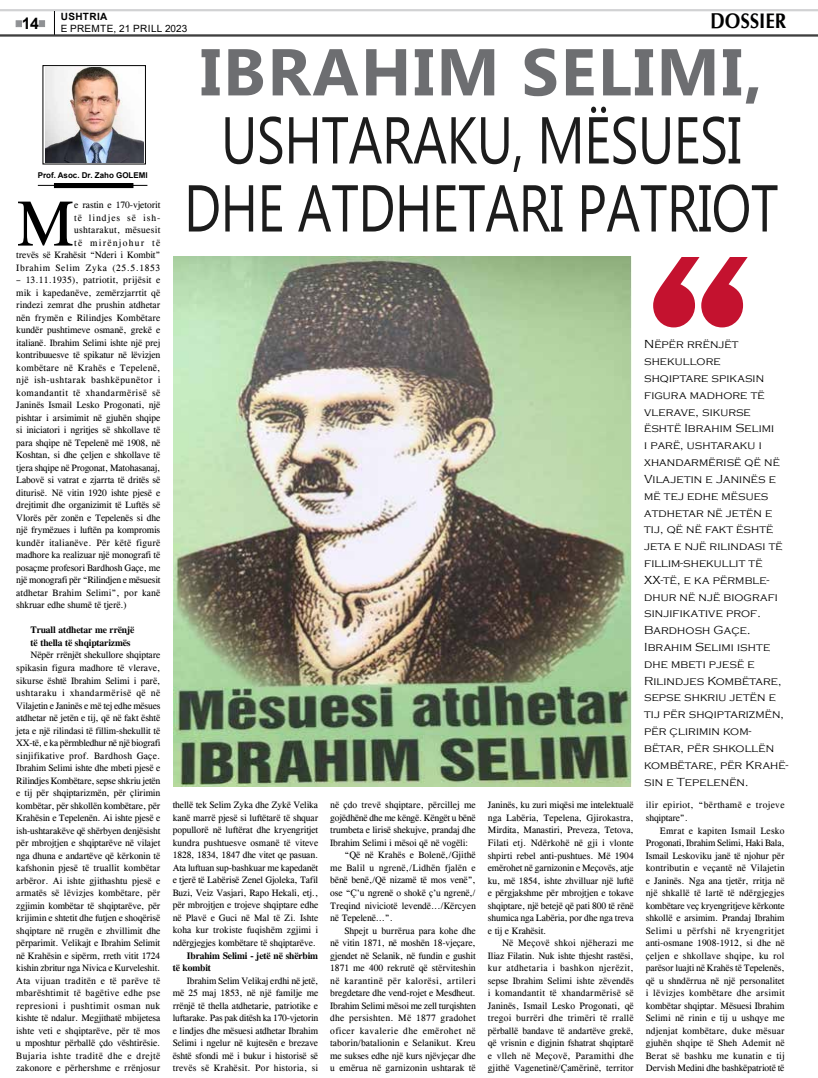
<style>
.page{position:relative;width:818px;height:1078px;background:#fff}
.page>*{position:absolute;margin:0;border:0;box-sizing:border-box;transform-origin:0 0}
.t1{font:66px "Gadugi";letter-spacing:-.01em;color:#1c1c1c;scale:.8 1}
.t2{font:700 66px "Gadugi";letter-spacing:.03em;color:#6d6e71}
.t3{font:64.7px "CG Times";color:#000}
.t4{font:700 21px "CG Omega";color:#000;scale:.9 1}
.t5{font:700 16px "Arial";color:#000}
.t6{font:300 12px/16.8px "Copperplate Gothic";letter-spacing:.01em;color:#000}
.t7{font:10px "Arial";letter-spacing:.035em;color:#000}
.t8{font:700 10px "Arial";letter-spacing:.035em;color:#000}
.t9{font:9.5px/12.5px "CG Times";color:#000;text-align:justify}
.t10{font:9.5px/12.5px "CG Times";letter-spacing:.035em;color:#000;text-align:right}
.t11{font:700 9.5px/12.5px "CG Times";letter-spacing:-.01em;color:#000}
.t12{font:9.5px "CG Times";letter-spacing:-.02em;color:#000}
.t13{font:9.5px "CG Times";letter-spacing:.04em;color:#000}
.t14{font:9.5px "CG Times";letter-spacing:.025em;color:#000}
.t15{font:9.5px "CG Times";letter-spacing:.045em;color:#000}
.t16{font:700 8px "Arial";color:#000}
</style>
<div class="page">
<svg style="left:16px;top:21px;width:6px;height:6px"></svg>
<hr style="left:0;top:35px;width:818px;height:1px;background:#000">
<hr style="left:0;top:36px;width:818px;height:1px;background:#000">
<hr style="left:0;top:10px;width:818px;height:1px;background:#c7c8ca">
<hr style="left:0;top:11px;width:818px;height:1px;background:#c7c8ca">
<svg style="left:39px;top:21px;width:6px;height:6px"></svg>
<svg style="left:54px;top:11px;width:1px;height:24px"></svg>
<img style="left:174px;top:257px;width:457px;height:529px">
<hr style="left:38px;top:185px;width:109px;height:1px;background:#000">
<div style="left:54px;top:183px;width:79px;height:5px;border:1px solid #000"></div>
<div style="left:43px;top:65px;width:103px;height:99px;border:1px solid #000"></div>
<img style="left:46px;top:67px;width:98px;height:96px">
<svg style="left:653px;top:257px;width:94px;height:70px"></svg>
<p class="t8" style="left:61px;top:9px;width:48px">ushtria</p>
<h3 class="t5" style="left:22px;top:12px;width:19px">14</h3>
<p class="t7" style="left:61px;top:21px;width:128px">E PREMTE, 21 PRILL 2023</p>
<p class="t16" style="left:38px;top:169px;width:91px">Prof. Asoc. Dr. Zaho GOLE</p>
<p class="t16" style="left:139px;top:169px;width:9px">MI</p>
<h3 class="t4" style="left:710px;top:7px;width:28px">DOSSI</h3>
<h3 class="t4" style="left:765px;top:7px;width:25px">ER</h3>
<h1 class="t2" style="left:200px;top:32px;width:564px">IBRAHIM SELIMI,</h1>
<h1 class="t1" style="left:221px;top:100px;width:652px">USHTARAKU, MËSUESI</h1>
<p class="t10" style="left:16px;top:198px;width:146px">e rastin e 170-vjetorit<br>të lindjes së ish-<br>ushtarakut, mësuesit<br>të mirënjohur të<br>trevës së Krahësit “Nderi i Kombit”<br>Ibrahim Selim Zyka (25.5.1853</p>
<p class="t9" style="left:16px;top:274px;width:146px">– 13.11.1935), patriotit, prijësit e mik i kapedanëve, zemërzjarrtit që rindezi zemrat dhe prushin atdhetar nën frymën e Rilindjes Kombëtare kundër pushtimeve osmanë, grekë e italianë. Ibrahim Selimi ishte një prej kontribuuesve të spikatur në lëvizjen kombëtare në Krahës e Tepelenë, një ish-ushtarak bashkëpunëtor i komandantit të xhandarmërisë së Janinës Ismail Lesko Progonati, një pishtar i arsimimit në gjuhën shqipe si iniciatori i ngritjes së shkollave të para shqipe në Tepelenë më 1908, në Koshtan, si dhe çeljen e shkollave të tjera shqipe në Progonat, Matohasanaj, Labovë si vatrat e zjarrta të dritës së diturisë. Në vitin 1920 ishte pjesë e drejtimit dhe organizimit të Luftës së Vlorës për zonën e Tepelenës si dhe një frymëzues i luftën pa kompromis kundër italianëve. Për këtë figurë madhore ka realizuar një monografi të posaçme profesori Bardhosh Gaçe, me një monografi për “Rilindjen e mësuesit atdhetar Brahim Selimi”, por kanë shkruar edhe shumë të tjerë.)</p>
<p class="t11" style="left:30px;top:623px;width:105px">Truall atdhetar me rrënjë të thella të shqiptarizmës</p>
<p class="t9" style="left:16px;top:649px;width:146px;text-indent:14px">Nëpër rrënjët shekullore shqiptare spikasin figura madhore të vlerave, sikurse është Ibrahim Selimi i parë, ushtaraku i xhandarmërisë që në Vilajetin e Janinës e më tej edhe mësues atdhetar në jetën e tij, që në fakt është jeta e një rilindasi të fillim-shekullit të XX-të, e ka përmbledhur në një biografi sinjifikative prof. Bardhosh Gaçe.<br>Ibrahim Selimi ishte dhe mbeti pjesë e Rilindjes Kombëtare, sepse shkriu jetën e tij për shqiptarizmën, për çlirimin kombëtar, për shkollën kombëtare, për Krahësin e Tepelenën. Ai ishte pjesë e ish-ushtarakëve që shërbyen denjësisht për mbrojtjen e shqiptarëve në vilajet nga dhuna e andartëve që kërkonin të kafshonin pjesë të truallit kombëtar arbëror. Ai ishte gjithashtu pjesë e armatës së lëvizjes kombëtare, për zgjimin kombëtar të shqiptarëve, për krijimin e shtetit dhe futjen e shoqërisë shqiptare në rrugën e zhvillimit dhe përparimit. Velikajt e Ibrahim Selimit në Krahësin e sipërm, rreth vitit 1724 kishin zbritur nga Nivica e Kurveleshit.<br>Ata vijuan traditën e të parëve të mbarështimit të bagëtive edhe pse represioni i pushtimit osman nuk kishte të ndalur. Megjithatë mbijetesa ishte veti e shqiptarëve, për të mos u mposhtur përballë çdo vështirësie.<br>Bujaria ishte traditë dhe e drejtë zakonore e përhershme e rrënjosur</p>
<h2 class="t3" style="left:16px;top:186px;width:60px">M</h2>
<h1 class="t1" style="left:184px;top:168px;width:744px">DHE ATDHETARI PATRIOT</h1>
<p class="t9" style="left:173px;top:798px;width:147px">thellë tek Selim Zyka dhe Zykë Velika kanë marrë pjesë si luftëtarë të shquar popullorë në luftërat dhe kryengritjet kundra pushtuesve osmanë të viteve 1828, 1834, 1847 dhe vitet qe pasuan.<br>Ata luftuan sup-bashkuar me kapedanët e tjerë të Labërisë Zenel Gjoleka, Tafil Buzi, Veiz Vasjari, Rapo Hekali, etj., për mbrojtjen e trojeve shqiptare edhe në Plavë e Guci në Mal të Zi. Ishte koha kur trokiste fuqishëm zgjimi i ndërgjegjes kombëtare të shqiptarëve.</p>
<p class="t11" style="left:173px;top:948px;width:147px;text-indent:14px">Ibrahim Selimi - jetë në shërbim të kombit</p>
<p class="t9" style="left:173px;top:973px;width:147px;text-indent:14px">Ibrahim Selim Velikaj erdhi në jetë, më 25 maj 1853, në një familje me rrënjë të thella atdhetarie, patriotike e luftarake. Pas pak ditësh ka 170-vjetorin e lindjes dhe mësuesi atdhetar Ibrahim Selimi i ngelur në kujtesën e brezave është sfondi më i bukur i historisë së trevës së Krahësit. Por historia, si</p>
<p class="t9" style="left:330px;top:798px;width:147px">në çdo trevë shqiptare, përcillej me</p>
<p class="t12" style="left:330px;top:812px;width:147px">gojëdhënë dhe me këngë. Këngët u bënë</p>
<p class="t9" style="left:330px;top:823px;width:147px">trumbeta e lirisë shekujve, prandaj dhe</p>
<p class="t9" style="left:330px;top:836px;width:140px">Ibrahim Selimi i mësoi që në vogëli:</p>
<p class="t9" style="left:344px;top:848px;width:133px">“Që në Krahës e Bolenë,/Gjithë</p>
<p class="t9" style="left:330px;top:861px;width:147px">me Balil u ngrenë,/Lidhën fjalën e</p>
<p class="t9" style="left:330px;top:873px;width:147px">bënë benë,/Që nizamë të mos venë”,</p>
<p class="t9" style="left:330px;top:886px;width:147px">ose “Ç’u ngrenë o shokë ç’u ngrenë,/</p>
<p class="t9" style="left:330px;top:898px;width:147px">Treqind niviciotë levendë.../Kërcyen</p>
<p class="t9" style="left:330px;top:911px;width:64px">në Tepelenë...”.</p>
<p class="t9" style="left:344px;top:923px;width:133px">Shpejt u burrërua para kohe dhe</p>
<p class="t9" style="left:330px;top:936px;width:147px">në vitin 1871, në moshën 18-vjeçare,</p>
<p class="t9" style="left:330px;top:948px;width:147px">gjendet në Selanik, në fundin e gushit</p>
<p class="t9" style="left:330px;top:961px;width:147px">1871 me 400 rekrutë që stërviteshin</p>
<p class="t13" style="left:330px;top:974px;width:147px">në karantinë për kalorësi, artileri</p>
<p class="t9" style="left:330px;top:986px;width:147px">bregdetare dhe vend-rojet e Mesdheut.</p>
<p class="t9" style="left:330px;top:998px;width:147px">Ibrahim Selimi mësoi me zell turqishten</p>
<p class="t14" style="left:330px;top:1012px;width:147px">dhe persishten. Më 1877 gradohet</p>
<p class="t15" style="left:330px;top:1024px;width:147px">oficer kavalerie dhe emërohet në</p>
<p class="t9" style="left:330px;top:1036px;width:147px">taborin/batalionin e Selanikut. Kreu</p>
<p class="t9" style="left:330px;top:1048px;width:147px">me sukses edhe një kurs njëvjeçar dhe</p>
<p class="t9" style="left:330px;top:1061px;width:147px">u emërua në garnizonin ushtarak të</p>
<p class="t9" style="left:488px;top:798px;width:147px">Janinës, ku zuri miqësi me intelektualë nga Labëria, Tepelena, Gjirokastra, Mirdita, Manastiri, Preveza, Tetova, Filati etj. Ndërkohë në gji i vlonte shpirti rebel anti-pushtues. Më 1904 emërohet në garnizonin e Meçovës, atje ku, më 1854, ishte zhvilluar një luftë e përgjakshme për mbrojtjen e tokave shqiptare, një betejë që pati 800 të rënë shumica nga Labëria, por dhe nga treva e tij e Krahësit.</p>
<p class="t9" style="left:488px;top:936px;width:147px;text-indent:14px">Në Meçovë shkoi njëherazi me Iliaz Filatin. Nuk ishte thjesht rastësi, kur atdhetaria i bashkon njerëzit, sepse Ibrahim Selimi ishte zëvendës i komandantit të xhandarmërisë së Janinës, Ismail Lesko Progonati, që tregoi burrëri dhe trimëri të rrallë përballë bandave të andartëve grekë, që vrisnin e digjnin fshatrat shqiptarë e vlleh në Meçovë, Paramithi dhe gjithë Vagenetinë/Çamërinë, territor</p>
<p class="t6" style="left:644px;top:336px;width:146px">Nëpër rrënjët shekullore<br>shqiptare spikasin figura madhore të vlerave, sikurse është Ibrahim Selimi<br>i parë, ushtaraku i xhandarmërisë që në<br>Vilajetin e Janinës e më tej edhe mësues atdhetar në jetën e tij, që në fakt është jeta e një rilindasi të fillim-shekullit të<br>XX-të, e ka përmble&shy;dhur në një biografi sinjifikative prof.<br>Bardhosh Gaçe.<br>Ibrahim Selimi ishte dhe mbeti pjesë e<br>Rilindjes Kombëtare, sepse shkriu jetën e tij për shqiptarizmën, për çlirimin kom&shy;bëtar, për shkollën kombëtare, për Krahë&shy;sin e Tepelenën.</p>
<p class="t10" style="left:646px;top:798px;width:140px;text-align:left">ilir epiriot, “bërthamë e trojeve shqiptare”.</p>
<p class="t9" style="left:646px;top:823px;width:140px;text-indent:14px">Emrat e kapiten Ismail Lesko Progonati, Ibrahim Selimi, Haki Bala, Ismail Leskoviku janë të njohur për kontributin e veçantë në Vilajetin e Janinës. Nga ana tjetër, rritja në një shkallë të lartë të ndërgjegjes kombëtare veç kryengritjeve kërkonte shkollë e arsimim. Prandaj Ibrahim Selimi u përfshi në kryengritjet anti-osmane 1908-1912, si dhe në çeljen e shkollave shqipe, ku rol parësor luajti në Krahës të Tepelenës, që u shndërrua në një personalitet i lëvizjes kombëtare dhe arsimit kombëtar shqiptar. Mësuesi Ibrahim Selimi në rinin e tij u ushqye me ndjenjat kombëtare, duke mësuar gjuhën shqipe të Sheh Ademit në Berat së bashku me kunatin e tij Dervish Medini dhe bashkëpatriotë të</p>
</div>
